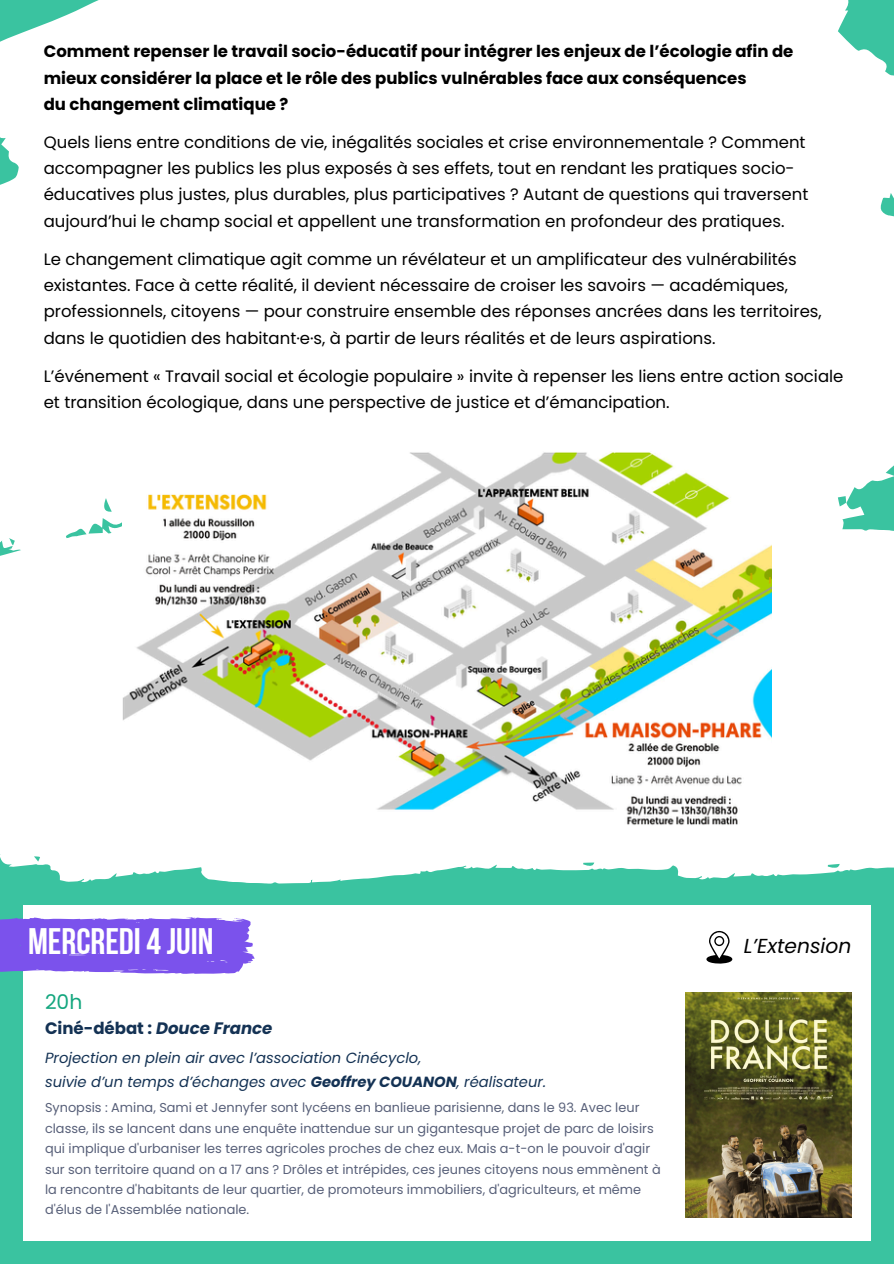
<style>
.page{position:relative;width:894px;height:1264px;background:#fff}
.page>*{position:absolute;margin:0;border:0;box-sizing:border-box;transform-origin:0 0}
.t1{font:36.75px "Bebas Neue Cyrillic";color:#fff}
.t2{font:italic 20.25px "Poppins";color:#000}
.t3{font:20.25px "Poppins";color:#13a67e}
.t4{font:16.5px/26.2px "Poppins";color:#000}
.t5{font:700 16.5px/26.2px "Poppins";color:#000}
.t6{font:700 16.5px "Poppins";color:#143254}
.t7{font:italic 14.7px/23.7px "Poppins";color:#143254}
.t8{font:12.9px/20.4px "Poppins";color:#586079}
.s1{font-style:italic}
.s2{font-weight:700}
</style>
<div class="page">
<div style="left:0;top:0;width:893px;height:1263px;background:#3ac3a0"></div>
<svg style="left:258px;top:835px;width:176px;height:49px"></svg>
<div style="left:0;top:607px;width:409px;height:276px;background:#fff"></div>
<svg style="left:434px;top:607px;width:459px;height:273px;fill:#fff"></svg>
<div style="left:0;top:0;width:893px;height:607px;background:#fff"></div>
<svg style="left:2px;top:535px;width:12px;height:13px"></svg>
<svg style="left:108px;top:512px;width:14px;height:25px"></svg>
<div style="left:23px;top:905px;width:847px;height:335px;background:#fff"></div>
<img style="left:685px;top:992px;width:166px;height:225px">
<svg style="left:0;top:917px;width:254px;height:57px"></svg>
<svg style="left:706px;top:930px;width:26px;height:34px"></svg>
<img style="left:122px;top:451px;width:648px;height:384px">
<p class="t5" style="left:44px;top:38px;width:751px">Comment repenser le travail socio-éducatif pour intégrer les enjeux de l’écologie afin de mieux considérer la place et le rôle des publics vulnérables face aux conséquences<br>du changement climatique ?</p>
<h3 class="t4" style="left:44px;top:129px;width:766px">Quels liens entre conditions de vie, inégalités sociales et crise environnementale ? Comment accompagner les publics les plus exposés à ses effets, tout en rendant les pratiques socio&shy;éducatives plus justes, plus durables, plus participatives ? Autant de questions qui traversent aujourd’hui le champ social et appellent une transformation en profondeur des pratiques.</h3>
<h4 class="t4" style="left:44px;top:246px;width:779px">Le changement climatique agit comme un révélateur et un amplificateur des vulnérabilités existantes. Face à cette réalité, il devient nécessaire de croiser les savoirs — académiques, professionnels, citoyens — pour construire ensemble des réponses ancrées dans les territoires, dans le quotidien des habitant·e·s, à partir de leurs réalités et de leurs aspirations.</h4>
<h4 class="t4" style="left:44px;top:363px;width:801px">L’événement « Travail social et écologie populaire » invite à repenser les liens entre action sociale et transition écologique, dans une perspective de justice et d’émancipation.</h4>
<p class="t1" style="left:28px;top:926px;width:187px">MERCREDI 4JUIN</p>
<p class="t3" style="left:45px;top:987px;width:39px">20h</p>
<p class="t6" style="left:45px;top:1016px;width:229px">Ciné-débat : <span class="s1">Douce France</span></p>
<p class="t7" style="left:45px;top:1045px;width:502px">Projection en plein air avec l’association Cinécyclo,<br>suivie d’un temps d’échanges avec <span class="s2">Geoffrey COUANON</span>, réalisateur.</p>
<p class="t8" style="left:45px;top:1097px;width:617px">Synopsis : Amina, Sami et Jennyfer sont lycéens en banlieue parisienne, dans le 93. Avec leur classe, ils se lancent dans une enquête inattendue sur un gigantesque projet de parc de loisirs qui implique d'urbaniser les terres agricoles proches de chez eux. Mais a-t-on le pouvoir d'agir sur son territoire quand on a 17 ans ? Drôles et intrépides, ces jeunes citoyens nous emmènent à la rencontre d'habitants de leur quartier, de promoteurs immobiliers, d'agriculteurs, et même d'élus de l'Assemblée nationale.</p>
<p class="t2" style="left:743px;top:932px;width:109px">L’Extension</p>
</div>
